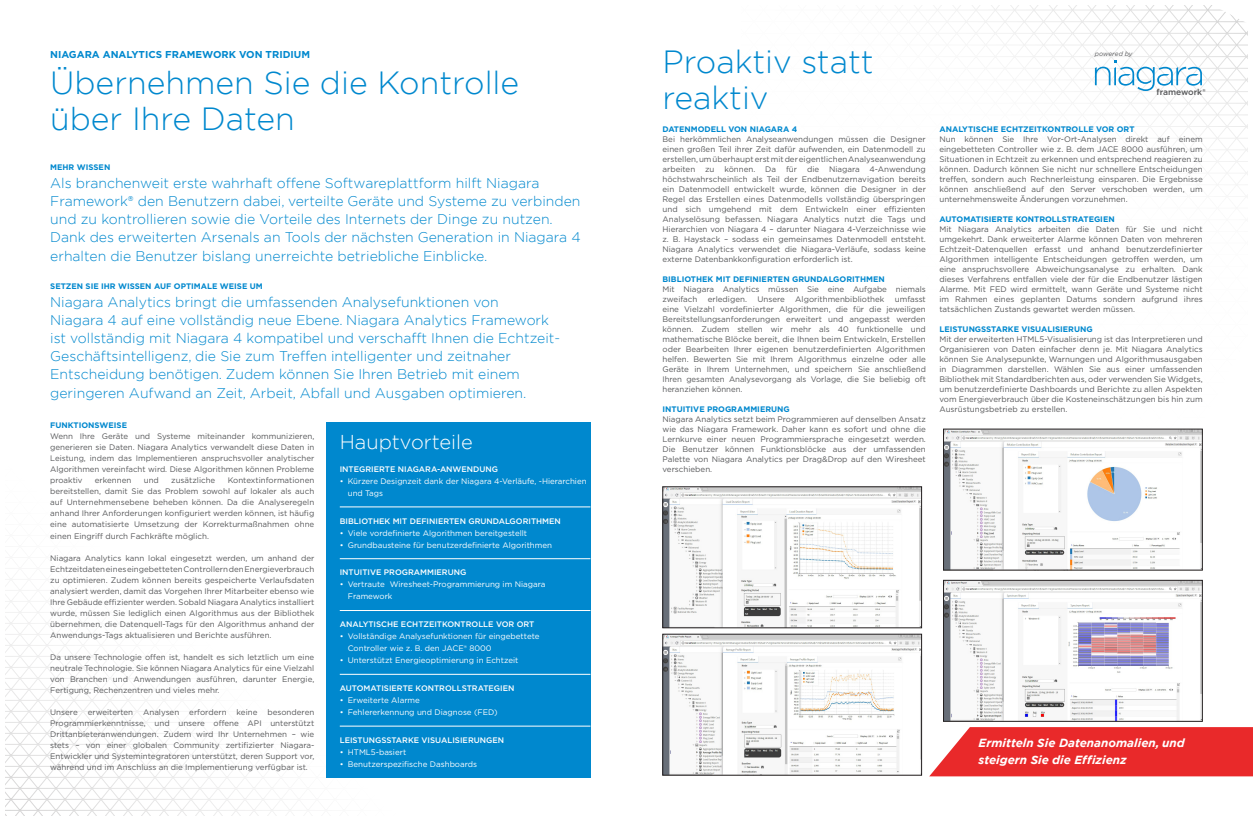
<style>
.page{position:relative;width:1253px;height:821px;background:#fff}
.page>*{position:absolute;margin:0;border:0;box-sizing:border-box;transform-origin:0 0}
.t1{font:300 32px/36px "Gotham";color:#0088ce}
.t2{font:300 20px "Gotham";color:#fff}
.t3{font:300 14px/18.2px "Gotham";color:#0088ce}
.t4{font:italic 700 11.8px/17px "Gotham";color:#fff}
.t5{font:700 10px "Gotham";color:#0088ce}
.t6{font:500 8.5px "Gotham";color:#57585a}
.t7{font:8px/10px "Gotham";color:#57585a;text-align:justify}
.t8{font:8px/12px "Gotham";color:#fff}
.t9{font:700 8px "Gotham";color:#0088ce}
.t10{font:500 8px "Gotham";color:#fff}
.t11{font:italic 6.4px "Gotham";color:#57585a}
</style>
<div class="page">
<div style="left:326px;top:422px;width:264px;height:355px;background:#0088ce"></div>
<svg style="left:741px;top:5px;width:506px;height:705px"></svg>
<hr style="left:340px;top:506px;width:250px;height:1px;background:#fff">
<hr style="left:340px;top:558px;width:250px;height:1px;background:#fff">
<hr style="left:340px;top:610px;width:250px;height:1px;background:#fff">
<hr style="left:340px;top:674px;width:250px;height:1px;background:#fff">
<hr style="left:340px;top:725px;width:250px;height:1px;background:#fff">
<img style="left:664px;top:635px;width:255px;height:138px">
<div style="left:662px;top:633px;width:259px;height:142px;border:1px solid #231f20"></div>
<img style="left:945px;top:582px;width:255px;height:137px">
<div style="left:943px;top:580px;width:259px;height:141px;border:1px solid #231f20"></div>
<img style="left:664px;top:488px;width:255px;height:138px">
<div style="left:662px;top:486px;width:259px;height:142px;border:1px solid #231f20"></div>
<img style="left:945px;top:430px;width:255px;height:138px">
<svg style="left:929px;top:727px;width:323px;height:49px;background:#ea3738"></svg>
<p class="t5" style="left:50px;top:48px;width:261px">NIAGARA ANALYTICS FRAMEWORK VON TRIDIUM</p>
<p class="t1" style="left:50px;top:64px;width:470px">Übernehmen Sie die Kontrolle über Ihre Daten</p>
<p class="t9" style="left:50px;top:161px;width:62px">MEHR WISSEN</p>
<p class="t3" style="left:50px;top:173px;width:532px">Als branchenweit erste wahrhaft offene Softwareplattform hilft Niagara Framework® den Benutzern dabei, verteilte Geräte und Systeme zu verbinden und zu kontrollieren sowie die Vorteile des Internets der Dinge zu nutzen.<br>Dank des erweiterten Arsenals an Tools der nächsten Generation in Niagara 4 erhalten die Benutzer bislang unerreichte betriebliche Einblicke.</p>
<p class="t9" style="left:50px;top:281px;width:214px">SETZEN SIE IHR WISSEN AUF OPTIMALE WEISE UM</p>
<p class="t3" style="left:50px;top:292px;width:511px">Niagara Analytics bringt die umfassenden Analysefunktionen von<br>Niagara 4 auf eine vollständig neue Ebene. Niagara Analytics Framework ist vollständig mit Niagara 4 kompatibel und verschafft Ihnen die Echtzeit-Geschäftsintelligenz, die Sie zum Treffen intelligenter und zeitnaher Entscheidung benötigen. Zudem können Sie Ihren Betrieb mit einem geringeren Aufwand an Zeit, Arbeit, Abfall und Ausgaben optimieren.</p>
<p class="t9" style="left:50px;top:420px;width:78px">FUNKTIONSWEISE</p>
<p class="t7" style="left:50px;top:431px;width:265px;line-height:11px">Wenn Ihre Geräte und Systeme miteinander kommunizieren, generieren sie Daten. Niagara Analytics verwandelt diese Daten in Leistung, indem das Implementieren anspruchsvoller analytischer Algorithmen vereinfacht wird. Diese Algorithmen können Probleme proaktiv</p>
<p class="t2" style="left:340px;top:429px;width:134px">Hauptvorteile</p>
<p class="t10" style="left:340px;top:463px;width:160px">INTEGRIERTE NIAGARA-ANWENDUNG</p>
<p class="t8" style="left:348px;top:474px;width:240px;text-indent:-8px">• Kürzere Designzeit dank der Niagara 4-Verläufe, -Hierarchien und Tags</p>
<p class="t10" style="left:340px;top:515px;width:223px">BIBLIOTHEK MIT DEFINIERTEN GRUNDALGORITHMEN</p>
<p class="t8" style="left:340px;top:526px;width:189px">• Viele vordefinierte Algorithmen bereitgestellt</p>
<p class="t8" style="left:340px;top:538px;width:214px">• Grundbausteine für benutzerdefinierte Algorithmen</p>
<p class="t10" style="left:340px;top:567px;width:128px">INTUITIVE PROGRAMMIERUNG</p>
<p class="t8" style="left:348px;top:578px;width:199px;text-indent:-8px">• Vertraute Wiresheet-Programmierung im Niagara<br>Framework</p>
<p class="t10" style="left:340px;top:619px;width:196px">ANALYTISCHE ECHTZEITKONTROLLE VOR ORT</p>
<p class="t8" style="left:348px;top:630px;width:193px;text-indent:-8px">• Vollständige Analysefunktionen für eingebettete<br>Controller wie z. B. den JACE® 8000</p>
<p class="t8" style="left:340px;top:654px;width:180px">• Unterstützt Energieoptimierung in Echtzeit</p>
<p class="t10" style="left:340px;top:682px;width:176px">AUTOMATISIERTE KONTROLLSTRATEGIEN</p>
<p class="t8" style="left:340px;top:693px;width:82px">• Erweiterte Alarme</p>
<p class="t8" style="left:340px;top:705px;width:159px">• Fehlererkennung und Diagnose (FED)</p>
<p class="t10" style="left:340px;top:734px;width:166px">LEISTUNGSSTARKE VISUALISIERUNGEN</p>
<p class="t8" style="left:340px;top:745px;width:68px">• HTML5-basiert</p>
<p class="t8" style="left:340px;top:757px;width:139px">• Benutzerspezifische Dashboards</p>
<p class="t7" style="left:50px;top:475px;width:265px;line-height:11px;text-indent:177px">Kontextinformationen bereitstellen, damit Sie das Problem sowohl auf lokaler als auch auf Unternehmensebene beheben können. Da die Analyseregeln anhand Ihrer Anforderungen konfiguriert werden können, ist häufig eine automatisierte Umsetzung der Korrekturmaßnahmen ohne einen Eingriff durch Fachkräfte möglich.</p>
<p class="t7" style="left:50px;top:552px;width:265px;line-height:11px">Niagara Analytics kann lokal eingesetzt werden, um anhand der Echtzeitdaten eines eingebetteten Controllern den Energieverbrauch zu optimieren. Zudem können bereits gespeicherte Verlaufsdaten analysiert werden, damit das Vorgehen Ihrer Mitarbeiter ebenso wie Ihre Gebäude effizienter werden. Sobald Niagara Analytics installiert wurde, müssen Sie lediglich einen Algorithmus aus der Bibliothek übernehmen, die Datenquell-Tags für den Algorithmus anhand der Anwendungs-Tags aktualisieren und Berichte ausführen.</p>
<p class="t7" style="left:50px;top:651px;width:265px;line-height:11px">Da unsere Technologie offen ist, handelt es sich letztlich um eine neutrale Technologie. Sie können Niagara Analytics für eine Vielzahl von Branchen und Anwendungen ausführen, darunter Energie, Fertigung, Rechenzentren und vieles mehr.</p>
<p class="t7" style="left:50px;top:706px;width:265px;line-height:11px">Unsere erweiterten Analysen erfordern keine besonderen Programmierkenntnisse, und unsere offene API unterstützt Drittanbieteranwendungen. Zudem wird Ihr Unternehmen – wie stets – von einer globalen Community zertifizierter Niagara-Entwickler und Systemintegratoren unterstützt, deren Support vor, während und im Anschluss an die Implementierung verfügbar ist.</p>
<p class="t7" style="left:95px;top:475px;width:38px">erkennen</p>
<p class="t7" style="left:144px;top:475px;width:17px">und</p>
<p class="t7" style="left:171px;top:475px;width:46px">zusätzliche</p>
<p class="t1" style="left:662px;top:43px;width:213px">Proaktiv statt reaktiv</p>
<p class="t9" style="left:662px;top:124px;width:136px">DATENMODELL VON NIAGARA 4</p>
<p class="t7" style="left:662px;top:134px;width:265px">Bei herkömmlichen Analyseanwendungen müssen die Designer einen großen Teil ihrer Zeit dafür aufwenden, ein Datenmodell zu erstellen, um überhaupt erst mit der eigentlichen Analyseanwendung arbeiten zu können. Da für die Niagara 4-Anwendung höchstwahrscheinlich als Teil der Endbenutzernavigation bereits ein Datenmodell entwickelt wurde, können die Designer in der Regel das Erstellen eines Datenmodells vollständig überspringen und sich umgehend mit dem Entwickeln einer effizienten Analyselösung befassen. Niagara Analytics nutzt die Tags und Hierarchien von Niagara 4 – darunter Niagara 4-Verzeichnisse wie z. B. Haystack – sodass ein gemeinsames Datenmodell entsteht.<br>Niagara Analytics verwendet die Niagara-Verläufe, sodass keine externe Datenbankkonfiguration erforderlich ist.</p>
<p class="t9" style="left:662px;top:274px;width:224px">BIBLIOTHEK MIT DEFINIERTEN GRUNDALGORITHMEN</p>
<p class="t7" style="left:662px;top:284px;width:265px">Mit Niagara Analytics müssen Sie eine Aufgabe niemals zweifach</p>
<p class="t7" style="left:662px;top:294px;width:265px;text-indent:232px">umfasst eine Vielzahl vordefinierter Algorithmen, die für die jeweiligen Bereitstellungsanforderungen erweitert und angepasst werden können. Zudem stellen wir mehr als 40 funktionelle und mathematische Blöcke bereit, die Ihnen beim Entwickeln, Erstellen oder Bearbeiten Ihrer eigenen benutzerdefinierten Algorithmen helfen. Bewerten Sie mit Ihrem Algorithmus einzelne oder alle Geräte in Ihrem Unternehmen, und speichern Sie anschließend Ihren gesamten Analysevorgang als Vorlage, die Sie beliebig oft heranziehen können.</p>
<p class="t9" style="left:662px;top:404px;width:129px">INTUITIVE PROGRAMMIERUNG</p>
<p class="t7" style="left:662px;top:414px;width:265px">Niagara Analytics setzt beim Programmieren auf denselben Ansatz wie das Niagara Framework. Daher kann es sofort und ohne die Lernkurve einer neuen Programmiersprache eingesetzt werden.<br>Die Benutzer können Funktionsblöcke aus der umfassenden Palette von Niagara Analytics per Drag&amp;Drop auf den Wiresheet verschieben.</p>
<p class="t7" style="left:707px;top:294px;width:41px">erledigen.</p>
<p class="t7" style="left:757px;top:294px;width:29px">Unsere</p>
<p class="t7" style="left:795px;top:294px;width:91px">Algorithmenbibliothek</p>
<p class="t11" style="left:1094px;top:49px;width:39px">powered by</p>
<p class="t6" style="left:1156px;top:87px;width:51px">framework®</p>
<p class="t9" style="left:939px;top:124px;width:197px">ANALYTISCHE ECHTZEITKONTROLLE VOR ORT</p>
<p class="t7" style="left:939px;top:134px;width:265px">Nun können Sie Ihre Vor-Ort-Analysen direkt auf einem eingebetteten Controller wie z. B. dem JACE 8000 ausführen, um Situationen in Echtzeit zu erkennen und entsprechend reagieren zu können. Dadurch können Sie nicht nur schnellere Entscheidungen treffen, sondern auch Rechnerleistung einsparen. Die Ergebnisse können anschließend auf den Server verschoben werden, um unternehmensweite Änderungen vorzunehmen.</p>
<p class="t9" style="left:939px;top:214px;width:177px">AUTOMATISIERTE KONTROLLSTRATEGIEN</p>
<p class="t7" style="left:939px;top:224px;width:265px">Mit Niagara Analytics arbeiten die Daten für Sie und nicht umgekehrt. Dank erweiterter Alarme können Daten von mehreren Echtzeit-Datenquellen erfasst und anhand benutzerdefinierter Algorithmen intelligente Entscheidungen getroffen werden, um eine anspruchsvollere Abweichungsanalyse zu erhalten. Dank dieses Verfahrens entfallen viele der für die Endbenutzer lästigen Alarme. Mit FED wird ermittelt, wann Geräte und Systeme nicht im Rahmen eines geplanten Datums sondern aufgrund ihres tatsächlichen Zustands gewartet werden müssen.</p>
<p class="t9" style="left:939px;top:324px;width:155px">LEISTUNGSSTARKE VISUALISIERUNG</p>
<p class="t7" style="left:939px;top:334px;width:265px">Mit der erweiterten HTML5-Visualisierung ist das Interpretieren und Organisieren von Daten einfacher denn je. Mit Niagara Analytics können Sie Analysepunkte, Warnungen und Algorithmusausgaben in Diagrammen darstellen. Wählen Sie aus einer umfassenden Bibliothek mit Standardberichten aus, oder verwenden Sie Widgets, um benutzerdefinierte Dashboards und Berichte zu allen Aspekten vom Energieverbrauch über die Kosteneinschätzungen bis hin zum Ausrüstungsbetrieb zu erstellen.</p>
<p class="t4" style="left:978px;top:733px;width:207px">Ermitteln Sie Datenanomalien, und steigern Sie die Effizienz</p>
</div>
